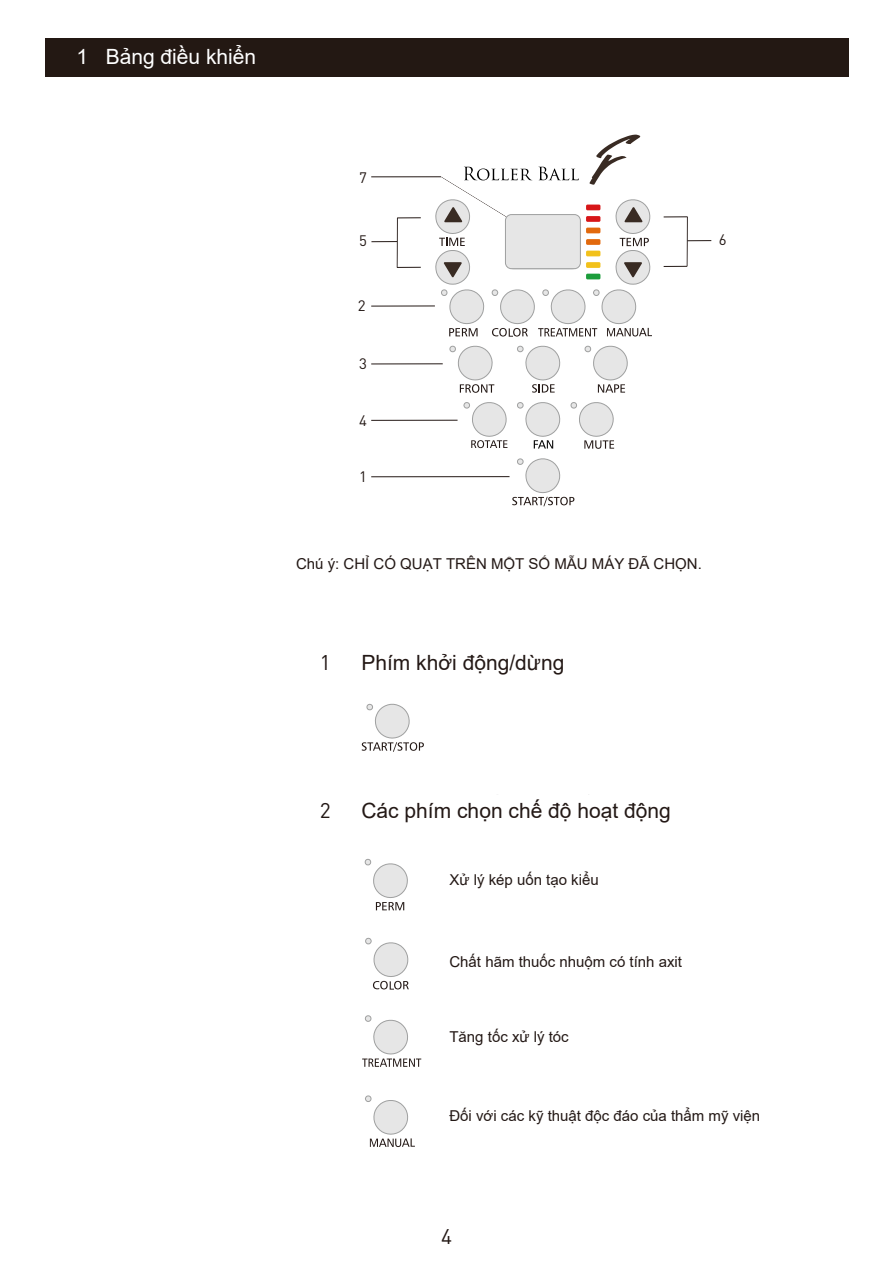
<style>
.page{position:relative;width:893px;height:1263px;background:#fff}
.page>*{position:absolute;margin:0;border:0;box-sizing:border-box;transform-origin:0 0}
.t1{font:21px "Arial";color:#231815}
.t2{font:21px "Arial";color:#fff}
.t3{font:21px "DINOT";color:#231815}
.t4{font:15px "Arial";color:#231815}
.t5{font:15px "DINOT";color:#231815}
</style>
<div class="page">
<div style="left:45px;top:38px;width:803px;height:39px;background:#231813"></div>
<svg style="left:435px;top:204px;width:216px;height:591px"></svg>
<svg style="left:362px;top:703px;width:62px;height:49px"></svg>
<svg style="left:364px;top:858px;width:44px;height:52px"></svg>
<svg style="left:365px;top:1095px;width:50px;height:52px"></svg>
<svg style="left:365px;top:937px;width:44px;height:53px"></svg>
<svg style="left:620px;top:238px;width:29px;height:8px"></svg>
<svg style="left:532px;top:384px;width:23px;height:9px"></svg>
<svg style="left:460px;top:384px;width:34px;height:9px"></svg>
<svg style="left:538px;top:328px;width:59px;height:8px"></svg>
<svg style="left:449px;top:328px;width:29px;height:8px"></svg>
<svg style="left:598px;top:384px;width:27px;height:9px"></svg>
<svg style="left:584px;top:440px;width:30px;height:9px"></svg>
<svg style="left:534px;top:440px;width:19px;height:8px"></svg>
<svg style="left:512px;top:497px;width:62px;height:9px"></svg>
<svg style="left:624px;top:262px;width:18px;height:16px"></svg>
<svg style="left:607px;top:328px;width:45px;height:8px"></svg>
<svg style="left:492px;top:328px;width:36px;height:9px"></svg>
<svg style="left:471px;top:440px;width:36px;height:8px"></svg>
<div style="left:505px;top:214px;width:76px;height:55px;border:1px solid #9fa0a0;border-radius:6px"></div>
<hr style="left:371px;top:420px;width:87px;height:1px;background:#231815">
<hr style="left:371px;top:363px;width:72px;height:1px;background:#231815">
<hr style="left:371px;top:306px;width:64px;height:1px;background:#231815">
<div style="left:586px;top:205px;width:14px;height:5px;background:#d71618"></div>
<div style="left:586px;top:216px;width:14px;height:6px;background:#d71618"></div>
<div style="left:586px;top:228px;width:14px;height:5px;background:#e2690d"></div>
<div style="left:586px;top:239px;width:14px;height:6px;background:#e2690d"></div>
<div style="left:586px;top:251px;width:14px;height:5px;background:#f2c11b"></div>
<div style="left:586px;top:262px;width:14px;height:6px;background:#f2c11b"></div>
<div style="left:586px;top:274px;width:14px;height:5px;background:#1c9d3b"></div>
<svg style="left:664px;top:266px;width:23px;height:1px"></svg>
<svg style="left:688px;top:240px;width:23px;height:1px"></svg>
<svg style="left:589px;top:134px;width:99px;height:88px"></svg>
<hr style="left:687px;top:217px;width:1px;height:49px;background:#231815">
<svg style="left:371px;top:166px;width:208px;height:112px"></svg>
<hr style="left:371px;top:476px;width:138px;height:1px;background:#231815">
<svg style="left:362px;top:1015px;width:59px;height:52px"></svg>
<h1 class="t2" style="left:77px;top:42px;width:181px">1 Bảng điều khiển</h1>
<p class="t5" style="left:359px;top:166px;width:9px">7</p>
<p class="t5" style="left:359px;top:229px;width:9px">5</p>
<p class="t5" style="left:719px;top:228px;width:9px">6</p>
<p class="t5" style="left:358px;top:294px;width:9px">2</p>
<p class="t5" style="left:359px;top:352px;width:9px">3</p>
<p class="t5" style="left:359px;top:409px;width:9px">4</p>
<p class="t5" style="left:359px;top:466px;width:9px">1</p>
<p class="t4" style="left:296px;top:553px;width:407px">Chú ý: CHỈ CÓ QUẠT TRÊN MỘT SỐ MẪU MÁY ĐÃ CHỌN.</p>
<h1 class="t3" style="left:320px;top:646px;width:12px">1</h1>
<h1 class="t1" style="left:361px;top:648px;width:204px">Phím khởi động/dừng</h1>
<h1 class="t3" style="left:320px;top:794px;width:12px">2</h1>
<h1 class="t1" style="left:361px;top:796px;width:311px">Các phím chọn chế độ hoạt động</h1>
<p class="t4" style="left:449px;top:870px;width:151px">Xử lý kép uốn tạo kiểu</p>
<p class="t4" style="left:449px;top:951px;width:234px">Chất hãm thuốc nhuộm có tính axit</p>
<p class="t4" style="left:449px;top:1026px;width:121px">Tăng tốc xử lý tóc</p>
<p class="t4" style="left:449px;top:1106px;width:312px">Đối với các kỹ thuật độc đáo của thẩm mỹ viện</p>
<h1 class="t3" style="left:441px;top:1220px;width:12px">4</h1>
</div>
